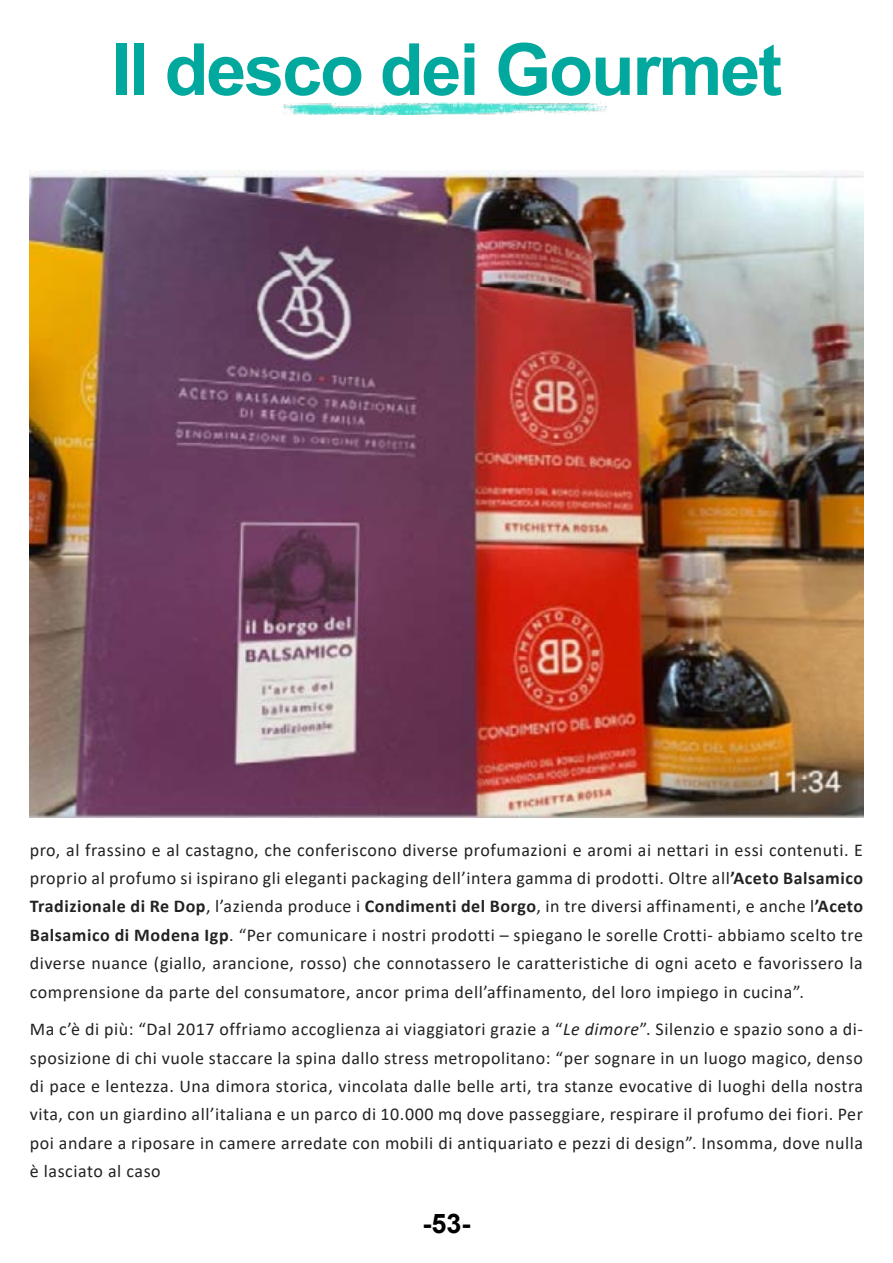
<style>
.page{position:relative;width:893px;height:1263px;background:#fff}
.page>*{position:absolute;margin:0;border:0;box-sizing:border-box;transform-origin:0 0}
.t1{font:700 72px "Arial";letter-spacing:-.03em;color:#00a89d}
.t2{font:700 27px "Arial";color:#000}
.t3{font:18px/28.5px "Calibri";letter-spacing:.03em;color:#222;text-align:justify}
.s1{font-weight:700}
.s2{font-style:italic}
</style>
<div class="page">
<img style="left:283px;top:102px;width:323px;height:13px">
<img style="left:30px;top:170px;width:833px;height:648px">
<h1 class="t1" style="left:111px;top:19px;width:673px">Il desco dei Gourmet</h1>
<p class="t3" style="left:30px;top:835px;width:835px">pro, al frassino e al castagno, che conferiscono diverse profumazioni e aromi ai nettari in essi contenuti. E proprio al profumo si ispirano gli eleganti packaging dell’intera gamma di prodotti. Oltre all<span class="s1">’Aceto Balsamico Tradizionale di Re Dop</span>, l’azienda produce i <span class="s1">Condimenti del Borgo</span>, in tre diversi affinamenti, e anche l<span class="s1">’Aceto Balsamico di Modena Igp</span>. “Per comunicare i nostri prodotti – spiegano le sorelle Crotti- abbiamo scelto tre diverse nuance (giallo, arancione, rosso) che connotassero le caratteristiche di ogni aceto e favorissero la comprensione da parte del consumatore, ancor prima dell’affinamento, del loro impiego in cucina”.</p>
<p class="t3" style="left:30px;top:1014px;width:835px">Ma c’è di più: “Dal 2017 offriamo accoglienza ai viaggiatori grazie a “<span class="s2">Le dimore</span>”. Silenzio e spazio sono a di&shy;sposizione di chi vuole staccare la spina dallo stress metropolitano: “per sognare in un luogo magico, denso di pace e lentezza. Una dimora storica, vincolata dalle belle arti, tra stanze evocative di luoghi della nostra vita, con un giardino all’italiana e un parco di 10.000 mq dove passeggiare, respirare il profumo dei fiori. Per poi andare a riposare in camere arredate con mobili di antiquariato e pezzi di design”. Insomma, dove nulla è lasciato al caso</p>
<h2 class="t2" style="left:422px;top:1204px;width:50px">-53-</h2>
</div>
